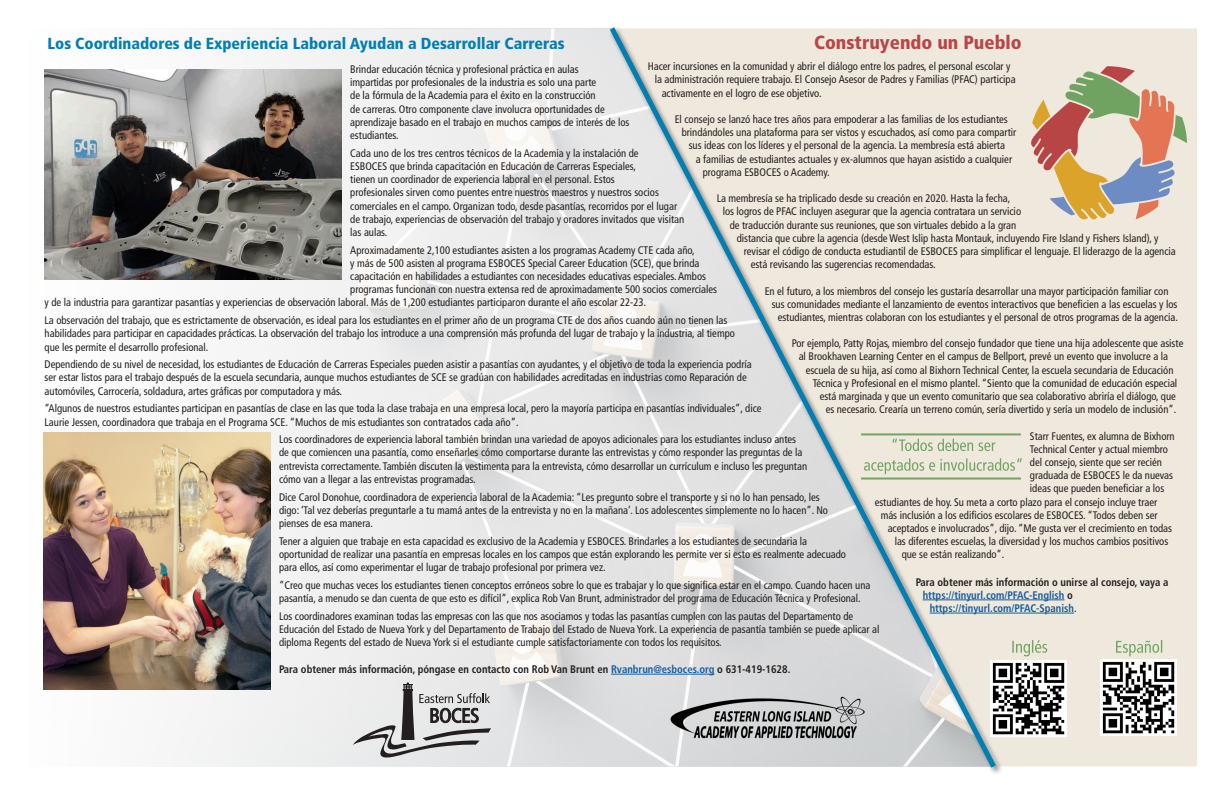
<style>
.page{position:relative;width:1224px;height:792px;background:#fff}
.page>*{position:absolute;margin:0;border:0;box-sizing:border-box;transform-origin:0 0}
.t1{font:900 condensed 19px "Frutiger LT Std";color:#ba4546}
.t2{font:900 condensed 16px "Frutiger LT Std";color:#007fb4}
.t3{font:condensed 11px/13.2px "Frutiger LT Std";color:#231f20}
.t4{font:700 condensed 11px/13.2px "Frutiger LT Std";color:#231f20}
.t5{font:700 condensed 11px "Frutiger LT Std";color:#175d9e}
.s1{color:#175d9e}
.s2{font-weight:400;color:#231f20}
</style>
<div class="page">
<div style="left:1004px;top:28px;width:193px;height:738px;background:#efe9dd"></div>
<img style="left:44px;top:28px;width:561px;height:738px">
<img style="left:45px;top:69px;width:296px;height:211px">
<hr style="left:923px;top:600px;width:141px;height:1px;background:#175d9e">
<hr style="left:930px;top:613px;width:144px;height:1px;background:#175d9e">
<hr style="left:861px;top:433px;width:160px;height:2px;background:#71a561">
<hr style="left:861px;top:478px;width:160px;height:2px;background:#71a561">
<img style="left:43px;top:432px;width:227px;height:258px">
<svg style="left:605px;top:27px;width:395px;height:746px;background:#e2e1dc"></svg>
<img style="left:991px;top:661px;width:76px;height:76px">
<img style="left:1101px;top:660px;width:76px;height:76px">
<svg style="left:1028px;top:66px;width:159px;height:153px;background:#ceb7a1"></svg>
<svg style="left:353px;top:683px;width:138px;height:75px;background:#bfbebf"></svg>
<img style="left:656px;top:681px;width:217px;height:78px">
<svg style="left:864px;top:458px;width:158px;height:16px;background:#d4dac2"></svg>
<svg style="left:892px;top:439px;width:103px;height:12px"></svg>
<svg style="left:1012px;top:640px;width:35px;height:16px"></svg>
<svg style="left:1116px;top:640px;width:46px;height:16px"></svg>
<p class="t1" style="left:814px;top:31px;width:209px">Construyendo un Pueblo</p>
<p class="t2" style="left:47px;top:34px;width:519px">Los Coordinadores de Experiencia Laboral Ayudan a Desarrollar Carreras</p>
<p class="t3" style="left:350px;top:63px;width:281px">Brindar educación técnica y profesional práctica en aulas<br>impartidas por profesionales de la industria es solo una parte<br>de la fórmula de la Academia para el éxito en la construcción<br>de carreras. Otro componente clave involucra oportunidades de aprendizaje basado en el trabajo en muchos campos de interés de los estudiantes.</p>
<p class="t3" style="left:350px;top:146px;width:335px">Cada uno de los tres centros técnicos de la Academia y la instalación de<br>ESBOCES que brinda capacitación en Educación de Carreras Especiales,<br>tienen un coordinador de experiencia laboral en el personal. Estos<br>profesionales sirven como puentes entre nuestros maestros y nuestros socios comerciales en el campo. Organizan todo, desde pasantías, recorridos por el lugar de trabajo, experiencias de observación del trabajo y oradores invitados que visitan las aulas.</p>
<p class="t3" style="left:350px;top:243px;width:346px">Aproximadamente 2,100 estudiantes asisten a los programas Academy CTE cada año,</p>
<p class="t3" style="left:350px;top:257px;width:351px">y más de 500 asisten al programa ESBOCES Special Career Education (SCE), que brinda</p>
<p class="t3" style="left:350px;top:270px;width:357px">capacitación en habilidades a estudiantes con necesidades educativas especiales. Ambos</p>
<p class="t3" style="left:350px;top:283px;width:368px">programas funcionan con nuestra extensa red de aproximadamente 500 socios comerciales</p>
<p class="t3" style="left:45px;top:296px;width:603px">y de la industria para garantizar pasantías y experiencias de observación laboral. Más de 1,200 estudiantes participaron durante el año escolar 22-23.</p>
<p class="t3" style="left:45px;top:314px;width:692px">La observación del trabajo, que es estrictamente de observación, es ideal para los estudiantes en el primer año de un programa CTE de dos años cuando aún no tienen las habilidades para participar en capacidades prácticas. La observación del trabajo los introduce a una comprensión más profunda del lugar de trabajo y la industria, al tiempo que les permite el desarrollo profesional.</p>
<p class="t3" style="left:45px;top:358px;width:709px">Dependiendo de su nivel de necesidad, los estudiantes de Educación de Carreras Especiales pueden asistir a pasantías con ayudantes, y el objetivo de toda la experiencia podría ser estar listos para el trabajo después de la escuela secundaria, aunque muchos estudiantes de SCE se gradúan con habilidades acreditadas en industrias como Reparación de automóviles, Carrocería, soldadura, artes gráficas por computadora y más.</p>
<p class="t3" style="left:45px;top:402px;width:719px">“Algunos de nuestros estudiantes participan en pasantías de clase en las que toda la clase trabaja en una empresa local, pero la mayoría participa en pasantías individuales”, dice<br>Laurie Jessen, coordinadora que trabaja en el Programa SCE. “Muchos de mis estudiantes son contratados cada año”.</p>
<p class="t3" style="left:279px;top:433px;width:530px">Los coordinadores de experiencia laboral también brindan una variedad de apoyos adicionales para los estudiantes incluso antes de que comiencen una pasantía, como enseñarles cómo comportarse durante las entrevistas y cómo responder las preguntas de la entrevista correctamente. También discuten la vestimenta para la entrevista, cómo desarrollar un currículum e incluso les preguntan cómo van a llegar a las entrevistas programadas.</p>
<p class="t3" style="left:279px;top:490px;width:551px">Dice Carol Donohue, coordinadora de experiencia laboral de la Academia: “Les pregunto sobre el transporte y si no lo han pensado, les digo: ‘Tal vez deberías preguntarle a tu mamá antes de la entrevista y no en la mañana’. Los adolescentes simplemente no lo hacen”. No pienses de esa manera.</p>
<p class="t3" style="left:279px;top:534px;width:569px">Tener a alguien que trabaje en esta capacidad es exclusivo de la Academia y ESBOCES. Brindarles a los estudiantes de secundaria la oportunidad de realizar una pasantía en empresas locales en los campos que están explorando les permite ver si esto es realmente adecuado para ellos, así como experimentar el lugar de trabajo profesional por primera vez.</p>
<p class="t3" style="left:279px;top:578px;width:593px">“Creo que muchas veces los estudiantes tienen conceptos erróneos sobre lo que es trabajar y lo que significa estar en el campo. Cuando hacen una pasantía, a menudo se dan cuenta de que esto es difícil”, explica Rob Van Brunt, administrador del programa de Educación Técnica y Profesional.</p>
<p class="t3" style="left:279px;top:609px;width:602px">Los coordinadores examinan todas las empresas con las que nos asociamos y todas las pasantías cumplen con las pautas del Departamento de<br>Educación del Estado de Nueva York y del Departamento de Trabajo del Estado de Nueva York. La experiencia de pasantía también se puede aplicar al diploma Regents del estado de Nueva York si el estudiante cumple satisfactoriamente con todos los requisitos.</p>
<p class="t4" style="left:279px;top:663px;width:513px">Para obtener más información, póngase en contacto con Rob Van Brunt en <span class="s1">Rvanbrun@esboces.org</span> o 631-419-1628.</p>
<p class="t3" style="left:648px;top:60px;width:364px">Hacer incursiones en la comunidad y abrir el diálogo entre los padres, el personal escolar y</p>
<p class="t3" style="left:655px;top:73px;width:362px">la administración requiere trabajo. El Consejo Asesor de Padres y Familias (PFAC) participa</p>
<p class="t3" style="left:662px;top:86px;width:161px">activamente en el logro de ese objetivo.</p>
<p class="t3" style="left:675px;top:113px;width:335px">El consejo se lanzó hace tres años para empoderar a las familias de los estudiantes</p>
<p class="t3" style="left:682px;top:126px;width:336px">brindándoles una plataforma para ser vistos y escuchados, así como para compartir</p>
<p class="t3" style="left:689px;top:139px;width:318px">sus ideas con los líderes y el personal de la agencia. La membresía está abierta</p>
<p class="t3" style="left:696px;top:152px;width:318px">a familias de estudiantes actuales y ex-alumnos que hayan asistido a cualquier</p>
<p class="t3" style="left:703px;top:165px;width:129px">programa ESBOCES o Academy.</p>
<p class="t3" style="left:717px;top:192px;width:295px">La membresía se ha triplicado desde su creación en 2020. Hasta la fecha,</p>
<p class="t3" style="left:723px;top:205px;width:300px">los logros de PFAC incluyen asegurar que la agencia contratara un servicio</p>
<p class="t3" style="left:730px;top:218px;width:288px">de traducción durante sus reuniones, que son virtuales debido a la gran</p>
<p class="t3" style="left:737px;top:231px;width:423px">distancia que cubre la agencia (desde West Islip hasta Montauk, incluyendo Fire Island y Fishers Island), y</p>
<p class="t3" style="left:744px;top:245px;width:434px">revisar el código de conducta estudiantil de ESBOCES para simplificar el lenguaje. El liderazgo de la agencia</p>
<p class="t3" style="left:751px;top:258px;width:186px">está revisando las sugerencias recomendadas.</p>
<p class="t3" style="left:765px;top:284px;width:405px">En el futuro, a los miembros del consejo les gustaría desarrollar una mayor participación familiar con</p>
<p class="t3" style="left:772px;top:297px;width:407px">sus comunidades mediante el lanzamiento de eventos interactivos que beneficien a las escuelas y los</p>
<p class="t3" style="left:778px;top:311px;width:402px">estudiantes, mientras colaboran con los estudiantes y el personal de otros programas de la agencia.</p>
<p class="t3" style="left:792px;top:337px;width:393px">Por ejemplo, Patty Rojas, miembro del consejo fundador que tiene una hija adolescente que asiste</p>
<p class="t3" style="left:799px;top:350px;width:371px">al Brookhaven Learning Center en el campus de Bellport, prevé un evento que involucre a la</p>
<p class="t3" style="left:806px;top:363px;width:369px">escuela de su hija, así como al Bixhorn Technical Center, la escuela secundaria de Educación</p>
<p class="t3" style="left:813px;top:376px;width:366px">Técnica y Profesional en el mismo plantel. “Siento que la comunidad de educación especial</p>
<p class="t3" style="left:820px;top:390px;width:358px">está marginada y que un evento comunitario que sea colaborativo abriría el diálogo, que</p>
<p class="t3" style="left:826px;top:403px;width:352px">es necesario. Crearía un terreno común, sería divertido y sería un modelo de inclusión”.</p>
<p class="t3" style="left:1030px;top:429px;width:146px">Starr Fuentes, ex alumna de Bixhorn</p>
<p class="t3" style="left:1030px;top:442px;width:140px">Technical Center y actual miembro</p>
<p class="t3" style="left:1030px;top:456px;width:133px">del consejo, siente que ser recién</p>
<p class="t3" style="left:1030px;top:469px;width:145px">graduada de ESBOCES le da nuevas</p>
<p class="t3" style="left:1030px;top:482px;width:136px">ideas que pueden beneficiar a los</p>
<p class="t3" style="left:875px;top:495px;width:284px">estudiantes de hoy. Su meta a corto plazo para el consejo incluye traer</p>
<p class="t3" style="left:881px;top:508px;width:278px">más inclusión a los edificios escolares de ESBOCES. “Todos deben ser</p>
<p class="t3" style="left:888px;top:522px;width:286px">aceptados e involucrados”, dijo. “Me gusta ver el crecimiento en todas</p>
<p class="t3" style="left:895px;top:535px;width:275px">las diferentes escuelas, la diversidad y los muchos cambios positivos</p>
<p class="t3" style="left:902px;top:548px;width:104px">que se están realizando”.</p>
<p class="t4" style="left:923px;top:575px;width:247px;text-indent:-7px">Para obtener más información o unirse al consejo, vaya a <span class="s1">https://tinyurl.com/PFAC-English</span> o</p>
<p class="t5" style="left:930px;top:602px;width:148px">https://tinyurl.com/PFAC-Spanish<span class="s2">.</span></p>
</div>
